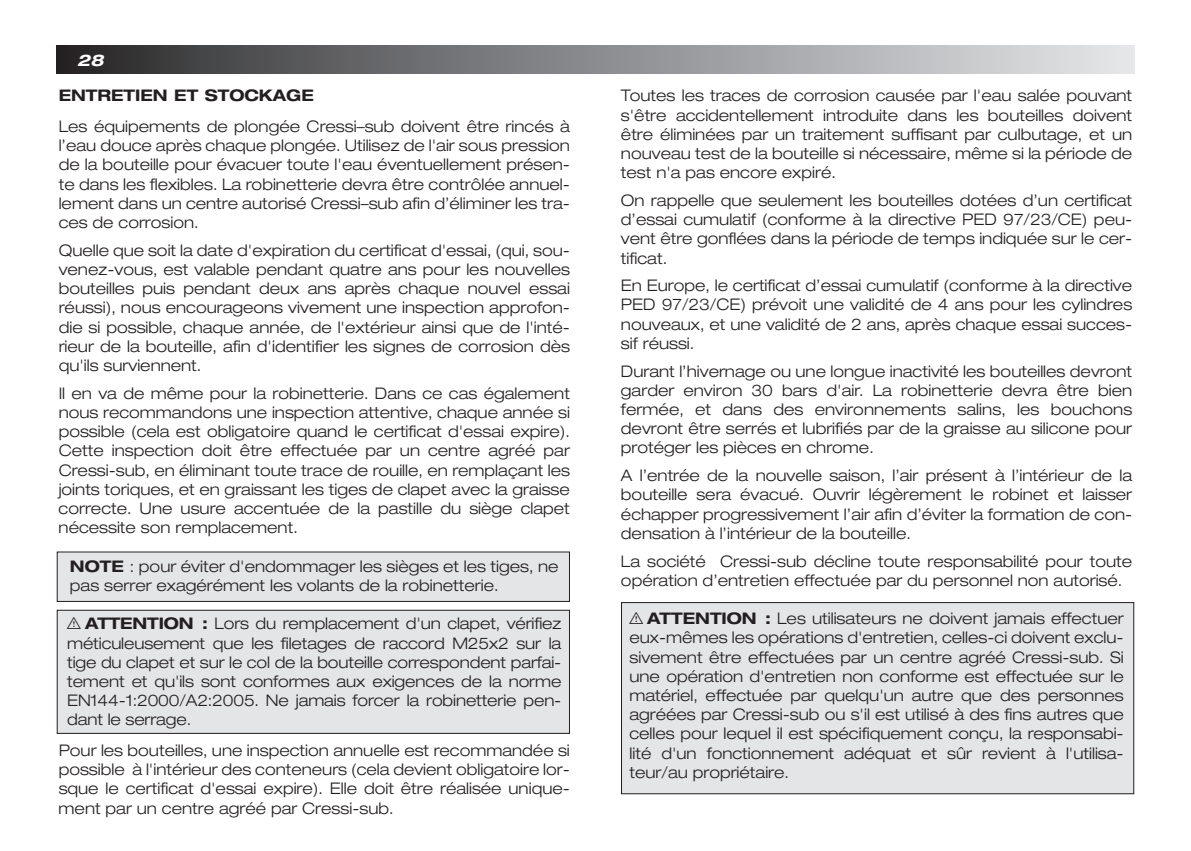
<style>
.page{position:relative;width:1191px;height:851px;background:#fff}
.page>*{position:absolute;margin:0;border:0;box-sizing:border-box;transform-origin:0 0}
.t1{font:300 expanded 16px/19.2px "Helvetica Neue";color:#231f20;text-align:justify}
.t2{font:700 expanded 16px "Helvetica Neue";color:#231f20}
.t3{font:italic 700 expanded 16px "Helvetica Neue";color:#fff}
.s1{font-weight:700}
.s2{font-family:"tables";font-weight:400;font-stretch:normal}
</style>
<div class="page">
<div style="left:57px;top:45px;width:1077px;height:29px;background:linear-gradient(to right,#2b2b2d,#e7e9ec)"></div>
<div style="left:621px;top:602px;width:512px;height:191px;background:#e4e5e7"></div>
<div style="left:621px;top:602px;width:513px;height:192px;border:1px solid #231f20"></div>
<div style="left:57px;top:610px;width:512px;height:123px;background:#e4e5e7"></div>
<div style="left:57px;top:609px;width:513px;height:124px;border:1px solid #231f20"></div>
<div style="left:57px;top:552px;width:512px;height:49px;background:#e4e5e7"></div>
<div style="left:57px;top:551px;width:513px;height:51px;border:1px solid #231f20"></div>
<p class="t3" style="left:77px;top:55px;width:28px">28</p>
<p class="t2" style="left:59px;top:90px;width:256px">ENTRETIEN ET STOCKAGE</p>
<p class="t1" style="left:59px;top:118px;width:513px">Les équipements de plongée Cressi–sub doivent être rincés à l’eau douce après chaque plongée. Utilisez de l'air sous pression de la bouteille pour évacuer toute l'eau éventuellement présen&shy;te dans les flexibles. La robinetterie devra être contrôlée annuel&shy;lement dans un centre autorisé Cressi–sub afin d’éliminer les tra&shy;ces de corrosion.</p>
<p class="t1" style="left:59px;top:242px;width:513px">Quelle que soit la date d'expiration du certificat d'essai, (qui, sou&shy;venez-vous, est valable pendant quatre ans pour les nouvelles bouteilles puis pendant deux ans après chaque nouvel essai réussi), nous encourageons vivement une inspection approfon&shy;die si possible, chaque année, de l'extérieur ainsi que de l'inté&shy;rieur de la bouteille, afin d'identifier les signes de corrosion dès qu'ils surviennent.</p>
<p class="t1" style="left:59px;top:385px;width:513px">Il en va de même pour la robinetterie. Dans ce cas également nous recommandons une inspection attentive, chaque année si possible (cela est obligatoire quand le certificat d'essai expire).<br>Cette inspection doit être effectuée par un centre agréé par Cressi-sub, en éliminant toute trace de rouille, en remplaçant les joints toriques, et en graissant les tiges de clapet avec la graisse correcte. Une usure accentuée de la pastille du siège clapet nécessite son remplacement.</p>
<p class="t1" style="left:70px;top:558px;width:490px"><span class="s1">NOTE</span> : pour éviter d'endommager les sièges et les tiges, ne pas serrer exagérément les volants de la robinetterie.</p>
<p class="t1" style="left:67px;top:615px;width:496px"><span class="s2">i</span> <span class="s1">ATTENTION :</span> Lors du remplacement d'un clapet, vérifiez méticuleusement que les filetages de raccord M25x2 sur la tige du clapet et sur le col de la bouteille correspondent parfai&shy;tement et qu'ils sont conformes aux exigences de la norme EN144-1:2000/A2:2005. Ne jamais forcer la robinetterie pen&shy;dant le serrage.</p>
<p class="t1" style="left:59px;top:742px;width:513px">Pour les bouteilles, une inspection annuelle est recommandée si possible à l'intérieur des conteneurs (cela devient obligatoire lor&shy;sque le certificat d'essai expire). Elle doit être réalisée unique&shy;ment par un centre agréé par Cressi-sub.</p>
<p class="t1" style="left:621px;top:88px;width:513px">Toutes les traces de corrosion causée par l'eau salée pouvant s'être accidentellement introduite dans les bouteilles doivent être éliminées par un traitement suffisant par culbutage, et un nouveau test de la bouteille si nécessaire, même si la période de test n'a pas encore expiré.</p>
<p class="t1" style="left:621px;top:192px;width:513px">On rappelle que seulement les bouteilles dotées d’un certificat d’essai cumulatif (conforme à la directive PED 97/23/CE) peu&shy;vent être gonflées dans la période de temps indiquée sur le cer&shy;tificat.</p>
<p class="t1" style="left:621px;top:277px;width:513px">En Europe, le certificat d’essai cumulatif (conforme à la directive PED 97/23/CE) prévoit une validité de 4 ans pour les cylindres nouveaux, et une validité de 2 ans, après chaque essai succes&shy;sif réussi.</p>
<p class="t1" style="left:621px;top:363px;width:513px">Durant l’hivernage ou une longue inactivité les bouteilles devront garder environ 30 bars d'air. La robinetterie devra être bien fermée, et dans des environnements salins, les bouchons devront être serrés et lubrifiés par de la graisse au silicone pour protéger les pièces en chrome.</p>
<p class="t1" style="left:621px;top:467px;width:513px">A l’entrée de la nouvelle saison, l’air présent à l’intérieur de la bouteille sera évacué. Ouvrir légèrement le robinet et laisser échapper progressivement l’air afin d’éviter la formation de con&shy;densation à l’intérieur de la bouteille.</p>
<p class="t1" style="left:621px;top:552px;width:513px">La société Cressi-sub décline toute responsabilité pour toute opération d’entretien effectuée par du personnel non autorisé.</p>
<p class="t1" style="left:629px;top:610px;width:496px"><span class="s2">i</span> <span class="s1">ATTENTION :</span> Les utilisateurs ne doivent jamais effectuer eux-mêmes les opérations d'entretien, celles-ci doivent exclu&shy;sivement être effectuées par un centre agréé Cressi-sub. Si une opération d'entretien non conforme est effectuée sur le matériel, effectuée par quelqu'un autre que des personnes agréées par Cressi-sub ou s'il est utilisé à des fins autres que celles pour lequel il est spécifiquement conçu, la responsabi&shy;lité d'un fonctionnement adéquat et sûr revient à l'utilisa&shy;teur/au propriétaire.</p>
</div>
